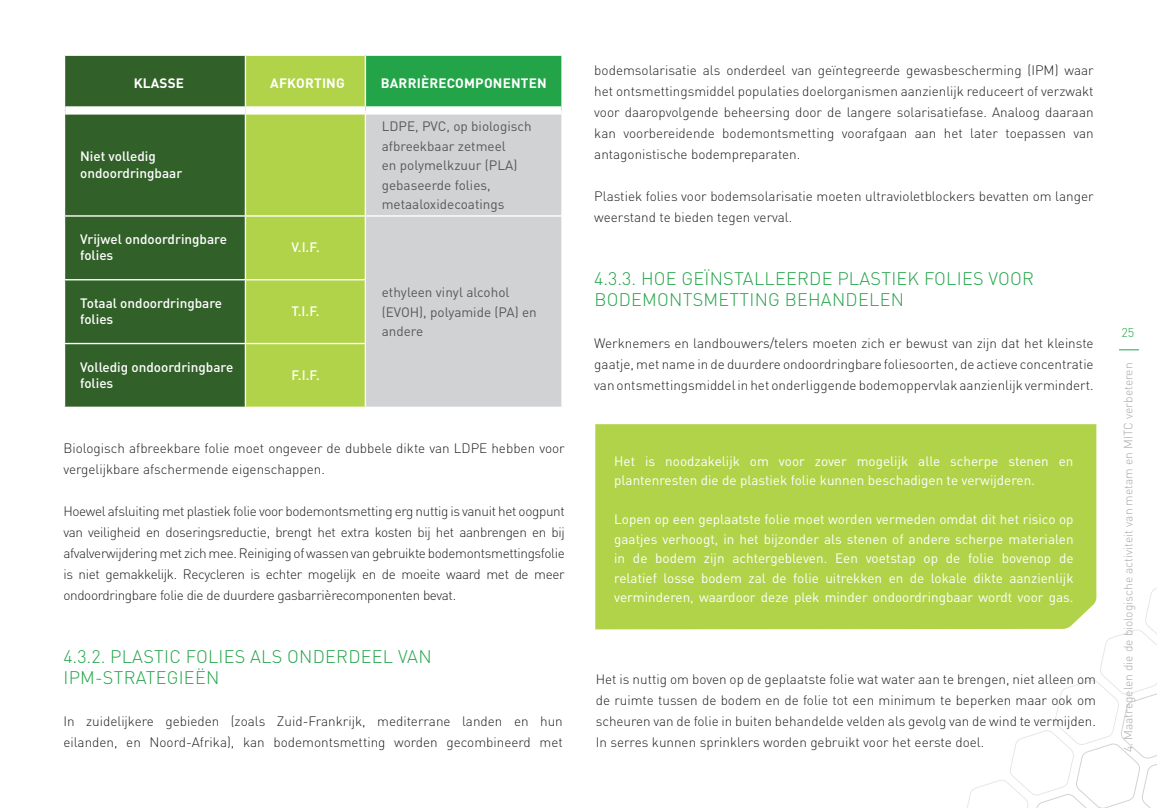
<style>
.page{position:relative;width:1157px;height:808px;background:#fff}
.page>*{position:absolute;margin:0;border:0;box-sizing:border-box;transform-origin:0 0}
.t1{font:300 18px/21px "DIN";letter-spacing:.015em;color:#23a449}
.t2{font:300 13.5px/21px "DIN";color:#231f20;text-align:justify}
.t3{font:13.5px/19.5px "DIN";color:#fff}
.t4{font:13.5px/19.5px "DIN";color:#57585a}
.t5{font:500 13.5px/16.2px "DIN";color:#fff}
.t6{font:700 13.5px "DIN";letter-spacing:.015em;color:#fff}
.t7{font:300 12.6px "DIN";color:#23a449}
.t8{font:300 12px "DIN";color:#a8a9ad}
</style>
<div class="page">
<svg style="left:967px;top:580px;width:190px;height:228px"></svg>
<svg style="left:1119px;top:349px;width:20px;height:1px"></svg>
<svg style="left:65px;top:56px;width:180px;height:351px;background:#35622c"></svg>
<div style="left:246px;top:56px;width:119px;height:351px;background:#b1d349"></div>
<div style="left:365px;top:55px;width:197px;height:55px;background:#23a449"></div>
<div style="left:246px;top:115px;width:119px;height:164px;background:#b1d349"></div>
<div style="left:366px;top:115px;width:195px;height:292px;background:#d1d2d4"></div>
<hr style="left:365px;top:54px;width:198px;height:2px;background:#fff">
<hr style="left:365px;top:56px;width:1px;height:50px;background:#fff">
<hr style="left:245px;top:215px;width:120px;height:2px;background:#fff">
<hr style="left:365px;top:215px;width:198px;height:2px;background:#fff">
<hr style="left:561px;top:56px;width:2px;height:54px;background:#fff">
<div style="left:245px;top:106px;width:120px;height:9px;background:#fff"></div>
<div style="left:365px;top:106px;width:196px;height:9px;background:#fff"></div>
<hr style="left:64px;top:215px;width:181px;height:2px;background:#fff">
<hr style="left:64px;top:279px;width:181px;height:1px;background:#fff">
<hr style="left:245px;top:279px;width:121px;height:1px;background:#fff">
<hr style="left:64px;top:343px;width:181px;height:1px;background:#fff">
<hr style="left:245px;top:343px;width:121px;height:1px;background:#fff">
<div style="left:65px;top:106px;width:180px;height:9px;background:#fff"></div>
<div style="left:595px;top:424px;width:501px;height:205px;background:#b1d349"></div>
<p class="t6" style="left:134px;top:74px;width:52px">KLASSE</p>
<p class="t6" style="left:270px;top:74px;width:76px">AFKORTING</p>
<p class="t6" style="left:381px;top:74px;width:167px">BARRIÈRECOMPONENTEN</p>
<p class="t5" style="left:80px;top:148px;width:104px">Niet volledig ondoordringbaar</p>
<p class="t5" style="left:80px;top:231px;width:148px">Vrijwel ondoordringbare folies</p>
<p class="t5" style="left:291px;top:239px;width:30px">V.I.F.</p>
<p class="t5" style="left:80px;top:295px;width:143px">Totaal ondoordringbare folies</p>
<p class="t5" style="left:291px;top:303px;width:30px">T.I.F.</p>
<p class="t5" style="left:80px;top:358px;width:155px">Volledig ondoordringbare folies</p>
<p class="t5" style="left:291px;top:366px;width:30px">F.I.F.</p>
<p class="t4" style="left:382px;top:116px;width:151px">LDPE, PVC, op biologisch afbreekbaar zetmeel<br>en polymelkzuur (PLA) gebaseerde folies, metaaloxidecoatings</p>
<p class="t4" style="left:382px;top:282px;width:157px">ethyleen vinyl alcohol (EVOH), polyamide (PA) en andere</p>
<p class="t2" style="left:63px;top:438px;width:503px">Biologisch afbreekbare folie moet ongeveer de dubbele dikte van LDPE hebben voor vergelijkbare afschermende eigenschappen.</p>
<p class="t2" style="left:63px;top:501px;width:503px">Hoewel afsluiting met plastiek folie voor bodemontsmetting erg nuttig is vanuit het oogpunt van veiligheid en doseringsreductie, brengt het extra kosten bij het aanbrengen en bij afvalverwijdering met zich mee. Reiniging of wassen van gebruikte bodemontsmettingsfolie is niet gemakkelijk. Recycleren is echter mogelijk en de moeite waard met de meer ondoordringbare folie die de duurdere gasbarrièrecomponenten bevat.</p>
<p class="t1" style="left:63px;top:646px;width:370px">4.3.2. PLASTIC FOLIES ALS ONDERDEEL VAN<br>IPM-STRATEGIEËN</p>
<p class="t2" style="left:63px;top:711px;width:501px">In zuidelijkere gebieden (zoals Zuid-Frankrijk, mediterrane landen en hun eilanden, en Noord-Afrika), kan bodemontsmetting worden gecombineerd met</p>
<p class="t2" style="left:594px;top:59px;width:501px">bodemsolarisatie als onderdeel van geïntegreerde gewasbescherming (IPM) waar het ontsmettingsmiddel populaties doelorganismen aanzienlijk reduceert of verzwakt voor daaropvolgende beheersing door de langere solarisatiefase. Analoog daaraan kan voorbereidende bodemontsmetting voorafgaan aan het later toepassen van antagonistische bodempreparaten.</p>
<p class="t2" style="left:594px;top:185px;width:501px">Plastiek folies voor bodemsolarisatie moeten ultravioletblockers bevatten om langer weerstand te bieden tegen verval.</p>
<p class="t1" style="left:594px;top:268px;width:441px">4.3.3. HOE GEÏNSTALLEERDE PLASTIEK FOLIES VOOR<br>BODEMONTSMETTING BEHANDELEN</p>
<p class="t2" style="left:594px;top:333px;width:501px">Werknemers en landbouwers/telers moeten zich er bewust van zijn dat het kleinste gaatje, met name in de duurdere ondoordringbare foliesoorten, de actieve concentratie van ontsmettingsmiddel in het onderliggende bodemoppervlak aanzienlijk vermindert.</p>
<p class="t3" style="left:614px;top:451px;width:461px">Het is noodzakelijk om voor zover mogelijk alle scherpe stenen en plantenresten die de plastiek folie kunnen beschadigen te verwijderen.</p>
<p class="t3" style="left:614px;top:509px;width:461px;text-align:justify">Lopen op een geplaatste folie moet worden vermeden omdat dit het risico op gaatjes verhoogt, in het bijzonder als stenen of andere scherpe materialen in de bodem zijn achtergebleven. Een voetstap op de folie bovenop de relatief losse bodem zal de folie uitrekken en de lokale dikte aanzienlijk verminderen, waardoor deze plek minder ondoordringbaar wordt voor gas.</p>
<p class="t2" style="left:595px;top:668px;width:502px">Het is nuttig om boven op de geplaatste folie wat water aan te brengen, niet alleen om de ruimte tussen de bodem en de folie tot een minimum te beperken maar ook om scheuren van de folie in buiten behandelde velden als gevolg van de wind te vermijden.<br>In serres kunnen sprinklers worden gebruikt voor het eerste doel.</p>
<p class="t7" style="left:1121px;top:324px;width:14px">25</p>
<p class="t8" style="left:1120px;top:752px;width:391px;rotate:-90deg">4. Maatregelen die de biologische activiteit van metam en MITC verbeteren</p>
</div>
